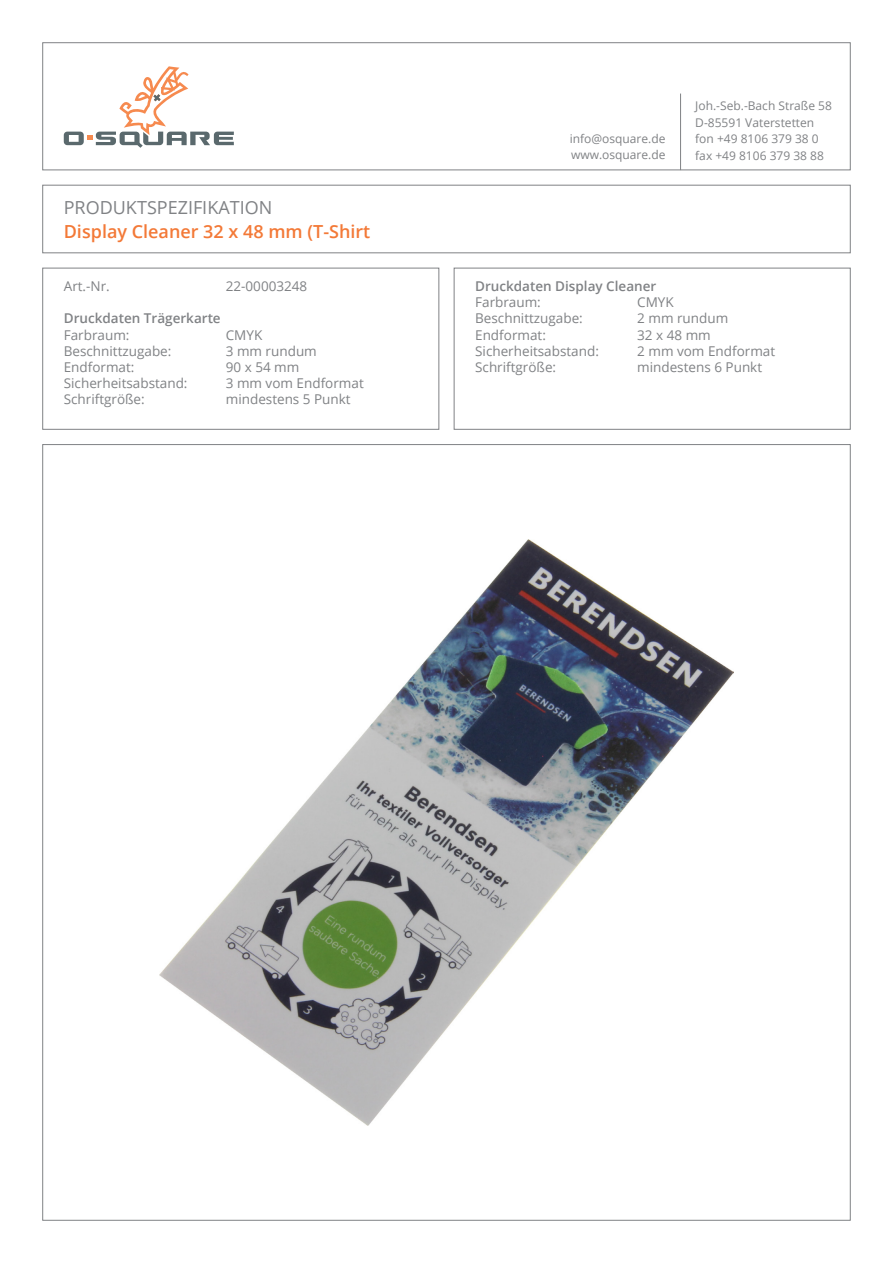
<style>
.page{position:relative;width:893px;height:1263px;background:#fff}
.page>*{position:absolute;margin:0;border:0;box-sizing:border-box;transform-origin:0 0}
.t1{font:600 18px "Open Sans";color:#f37937}
.t2{font:18px "Open Sans";color:#808285}
.t3{font:13.5px "Open Sans";color:#808285}
.t4{font:600 13.5px "Open Sans";color:#808285}
.t5{font:12px/16.5px "Open Sans";color:#808285}
</style>
<div class="page">
<div style="left:43px;top:185px;width:807px;height:68px;border:1px solid #808285"></div>
<div style="left:43px;top:43px;width:807px;height:127px;border:1px solid #808285"></div>
<hr style="left:680px;top:94px;width:1px;height:76px;background:#808285">
<svg style="left:64px;top:66px;width:170px;height:82px"></svg>
<div style="left:454px;top:268px;width:396px;height:161px;border:1px solid #808285"></div>
<div style="left:43px;top:268px;width:396px;height:161px;border:1px solid #808285"></div>
<img style="left:160px;top:539px;width:573px;height:587px">
<h1 class="t2" style="left:64px;top:195px;width:210px">PRODUKTSPEZIFIKATION</h1>
<h1 class="t1" style="left:64px;top:219px;width:308px">Display Cleaner 32 x 48 mm (T-Shirt</h1>
<p class="t3" style="left:64px;top:277px;width:48px">Art.-Nr.</p>
<p class="t3" style="left:226px;top:277px;width:83px">22-00003248</p>
<p class="t4" style="left:64px;top:309px;width:158px">Druckdaten Trägerkarte</p>
<p class="t3" style="left:64px;top:325px;width:67px">Farbraum:</p>
<p class="t3" style="left:226px;top:325px;width:38px">CMYK</p>
<p class="t3" style="left:64px;top:342px;width:109px">Beschnittzugabe:</p>
<p class="t3" style="left:226px;top:342px;width:93px">3 mm rundum</p>
<p class="t3" style="left:64px;top:358px;width:72px">Endformat:</p>
<p class="t3" style="left:226px;top:358px;width:75px">90 x 54 mm</p>
<p class="t3" style="left:64px;top:374px;width:125px">Sicherheitsabstand:</p>
<p class="t3" style="left:226px;top:374px;width:139px">3 mm vom Endformat</p>
<p class="t3" style="left:64px;top:390px;width:83px">Schriftgröße:</p>
<p class="t3" style="left:226px;top:390px;width:126px">mindestens 5 Punkt</p>
<p class="t5" style="left:570px;top:130px;width:97px">info@osquare.de www.osquare.de</p>
<p class="t5" style="left:695px;top:97px;width:138px">Joh.-Seb.-Bach Straße 58<br>D-85591 Vaterstetten fon +49 8106 379 38 0 fax +49 8106 379 38 88</p>
<p class="t4" style="left:475px;top:277px;width:183px">Druckdaten Display Cleaner</p>
<p class="t3" style="left:475px;top:293px;width:67px">Farbraum:</p>
<p class="t3" style="left:637px;top:293px;width:38px">CMYK</p>
<p class="t3" style="left:475px;top:309px;width:109px">Beschnittzugabe:</p>
<p class="t3" style="left:637px;top:309px;width:93px">2 mm rundum</p>
<p class="t3" style="left:475px;top:325px;width:72px">Endformat:</p>
<p class="t3" style="left:637px;top:325px;width:75px">32 x 48 mm</p>
<p class="t3" style="left:475px;top:342px;width:125px">Sicherheitsabstand:</p>
<p class="t3" style="left:637px;top:342px;width:139px">2 mm vom Endformat</p>
<p class="t3" style="left:475px;top:358px;width:83px">Schriftgröße:</p>
<p class="t3" style="left:637px;top:358px;width:126px">mindestens 6 Punkt</p>
</div>
